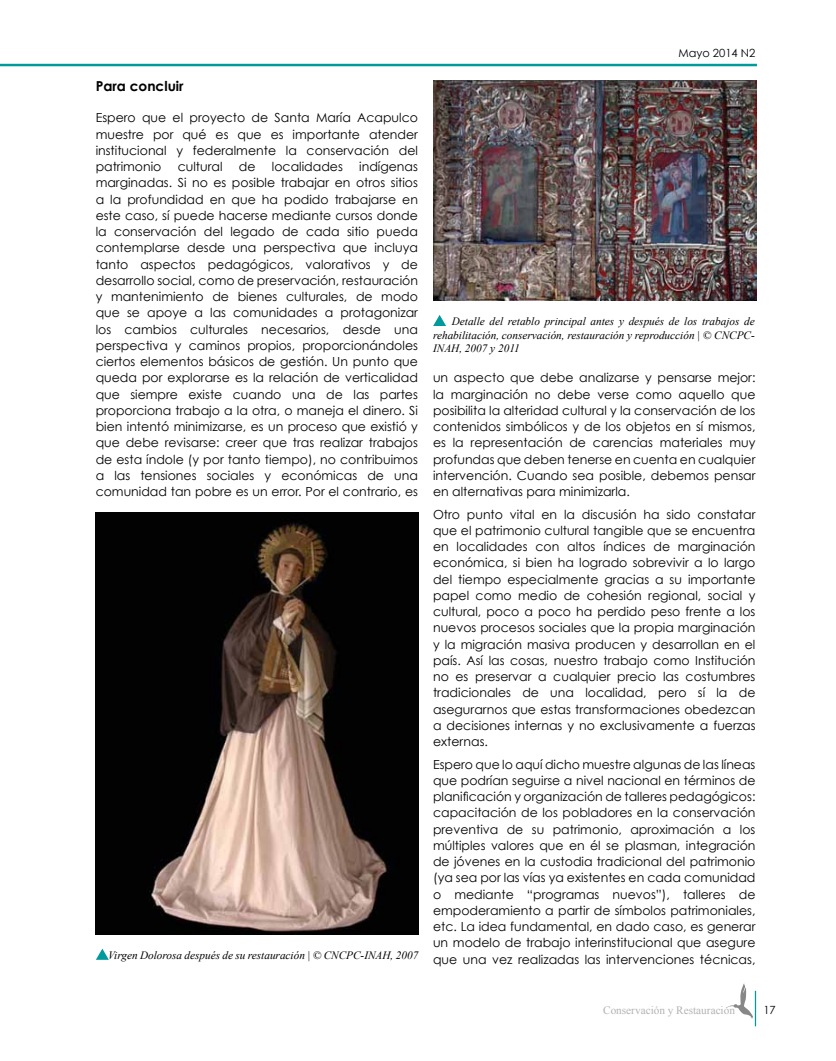
<style>
.page{position:relative;width:836px;height:1061px;background:#fff}
.page>*{position:absolute;margin:0;border:0;box-sizing:border-box;transform-origin:0 0}
.t1{font:700 13.75px "Century Gothic";color:#000}
.t2{font:12.5px/16.2px "Century Gothic";color:#000;text-align:justify}
.t3{font:italic 11.25px/13.5px "Times New Roman";color:#000;text-align:justify}
.t4{font:11.25px "Times New Roman";color:#b1b2b4}
.t5{font:11.25px "Century Gothic";color:#000}
</style>
<div class="page">
<hr style="left:755px;top:991px;width:1px;height:35px;background:#009a9d">
<hr style="left:0;top:64px;width:757px;height:2px;background:#009a9d">
<svg style="left:726px;top:983px;width:27px;height:36px"></svg>
<img style="left:433px;top:81px;width:323px;height:219px">
<svg style="left:433px;top:315px;width:13px;height:11px"></svg>
<img style="left:96px;top:512px;width:322px;height:423px">
<svg style="left:96px;top:949px;width:13px;height:11px"></svg>
<p class="t1" style="left:96px;top:77px;width:89px">Para concluir</p>
<p class="t2" style="left:96px;top:109px;width:324px">Espero que el proyecto de Santa María Acapulco muestre por qué es que es importante atender institucional y federalmente la conservación del patrimonio</p>
<p class="t2" style="left:96px;top:158px;width:324px;text-indent:264px">indígenas marginadas. Si no es posible trabajar en otros sitios a la profundidad en que ha podido trabajarse en este caso, sí puede hacerse mediante cursos donde la conservación del legado de cada sitio pueda contemplarse desde una perspectiva que incluya tanto aspectos pedagógicos, valorativos y de desarrollo social, como de preservación, restauración y mantenimiento de bienes culturales, de modo que se apoye a las comunidades a protagonizar los cambios culturales necesarios, desde una perspectiva y caminos propios, proporcionándoles ciertos elementos básicos de gestión. Un punto que queda por explorarse es la relación de verticalidad que siempre existe cuando una de las partes proporciona trabajo a la otra, o maneja el dinero. Si bien intentó minimizarse, es un proceso que existió y que debe revisarse: creer que tras realizar trabajos de esta índole (y por tanto tiempo), no contribuimos a las tensiones sociales y económicas de una comunidad tan pobre es un error. Por el contrario, es</p>
<p class="t2" style="left:178px;top:158px;width:46px">cultural</p>
<p class="t2" style="left:239px;top:158px;width:18px">de</p>
<p class="t2" style="left:272px;top:158px;width:72px">localidades</p>
<p class="t3" style="left:108px;top:948px;width:311px">Virgen Dolorosa después de su restauración | © CNCPC-INAH, 2007</p>
<p class="t5" style="left:678px;top:46px;width:79px">Mayo 2014 N2</p>
<p class="t3" style="left:433px;top:314px;width:323px;text-indent:19px">Detalle del retablo principal antes y después de los trabajos de rehabilitación, conservación, restauración y reproducción | © CNCPC-INAH, 2007 y 2011</p>
<p class="t2" style="left:433px;top:369px;width:324px">un aspecto que debe analizarse y pensarse mejor: la marginación no debe verse como aquello que posibilita la alteridad cultural y la conservación de los contenidos simbólicos y de los objetos en sí mismos, es la representación de carencias materiales muy profundas que deben tenerse en cuenta en cualquier intervención. Cuando sea posible, debemos pensar en alternativas para minimizarla.</p>
<p class="t2" style="left:433px;top:506px;width:324px">Otro punto vital en la discusión ha sido constatar que el patrimonio cultural tangible que se encuentra en localidades con altos índices de marginación económica, si bien ha logrado sobrevivir a lo largo del tiempo especialmente gracias a su importante papel como medio de cohesión regional, social y cultural, poco a poco ha perdido peso frente a los nuevos procesos sociales que la propia marginación y la migración masiva producen y desarrollan en el país. Así las cosas, nuestro trabajo como Institución no es preservar a cualquier precio las costumbres tradicionales de una localidad, pero sí la de asegurarnos que estas transformaciones obedezcan a decisiones internas y no exclusivamente a fuerzas externas.</p>
<p class="t2" style="left:433px;top:756px;width:324px">Espero que lo aquí dicho muestre algunas de las líneas que podrían seguirse a nivel nacional en términos de planificación y organización de talleres pedagógicos: capacitación de los pobladores en la conservación preventiva de su patrimonio, aproximación a los múltiples valores que en él se plasman, integración de jóvenes en la custodia tradicional del patrimonio (ya sea por las vías ya existentes en cada comunidad o mediante “programas nuevos”), talleres de empoderamiento a partir de símbolos patrimoniales, etc. La idea fundamental, en dado caso, es generar un modelo de trabajo interinstitucional que asegure que una vez realizadas las intervenciones técnicas,</p>
<p class="t4" style="left:603px;top:1003px;width:133px">Conservación y Restauracion</p>
<p class="t5" style="left:763px;top:1003px;width:14px">17</p>
</div>
